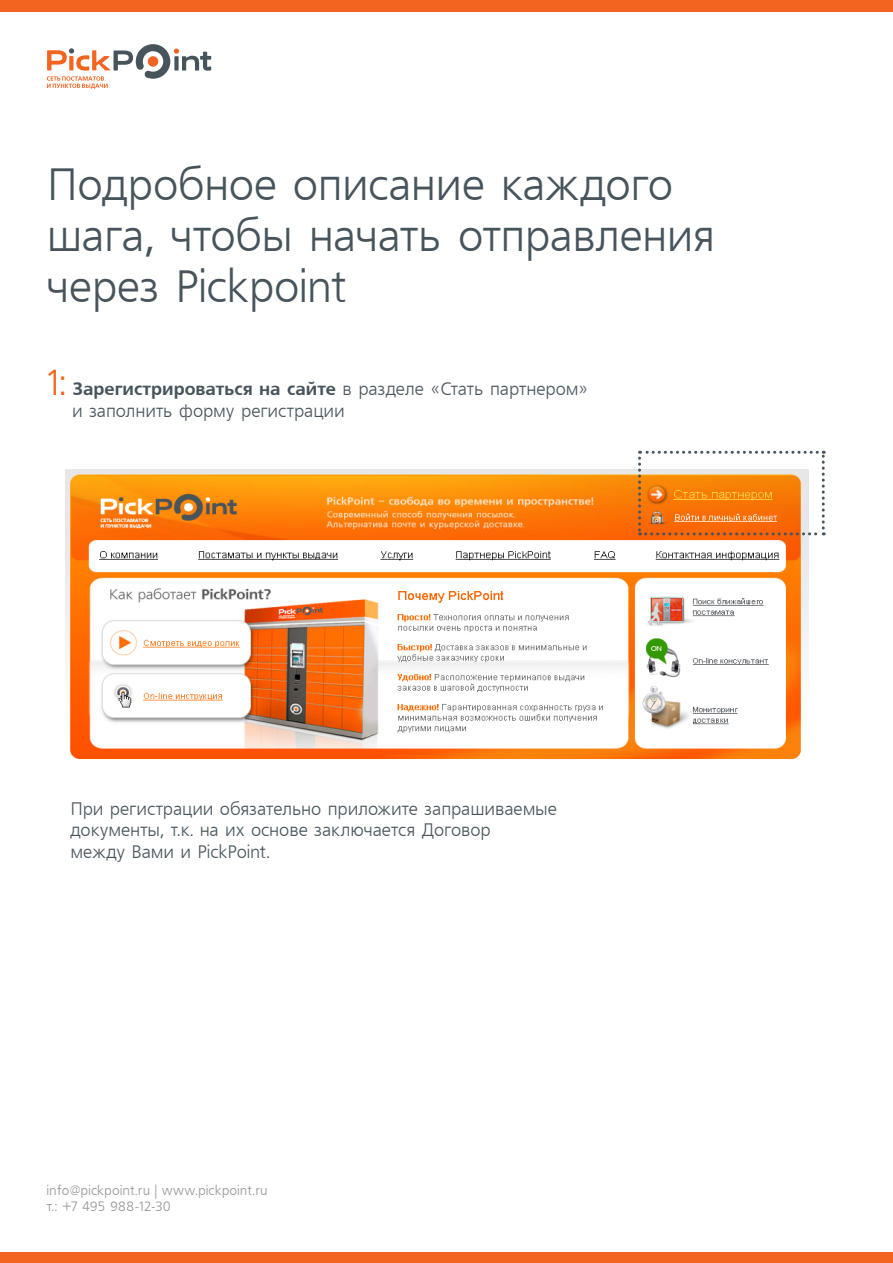
<style>
.page{position:relative;width:893px;height:1263px;background:#fff}
.page>*{position:absolute;margin:0;border:0;box-sizing:border-box;transform-origin:0 0}
.t1{font:45px/51px "Free Set Cyrillic";letter-spacing:-.01em;color:#47545c}
.t2{font:18px/21.6px "Free Set Cyrillic";letter-spacing:-.005em;color:#47545c}
.t3{font:13.5px/16.2px "Free Set Cyrillic";letter-spacing:.01em;color:#939598}
.s1{font-size:36px;color:#f36421}
.s2{font-family:"Free Set";font-weight:700}
</style>
<div class="page">
<div style="left:0;top:0;width:893px;height:12px;background:#f36421"></div>
<div style="left:0;top:1252px;width:893px;height:11px;background:#f36421"></div>
<img style="left:66px;top:469px;width:742px;height:290px">
<svg style="left:638px;top:451px;width:187px;height:84px"></svg>
<svg style="left:47px;top:44px;width:164px;height:45px"></svg>
<p class="t1" style="left:47px;top:162px;width:670px">Подробное описание каждого шага, чтобы начать отправления через Pickpoint</p>
<p class="t2" style="left:72px;top:379px;width:518px;text-indent:-25px"><span class="s1">1:</span> <span class="s2">Зарегистрироваться на сайте</span> в разделе «Стать партнером» и заполнить форму регистрации</p>
<p class="t2" style="left:70px;top:799px;width:488px">При регистрации обязательно приложите запрашиваемые документы, т.к. на их основе заключается Договор<br>между Вами и PickPoint.</p>
<p class="t3" style="left:47px;top:1183px;width:222px">info@pickpoint.ru | www.pickpoint.ru т.: +7 495 988-12-30</p>
</div>
